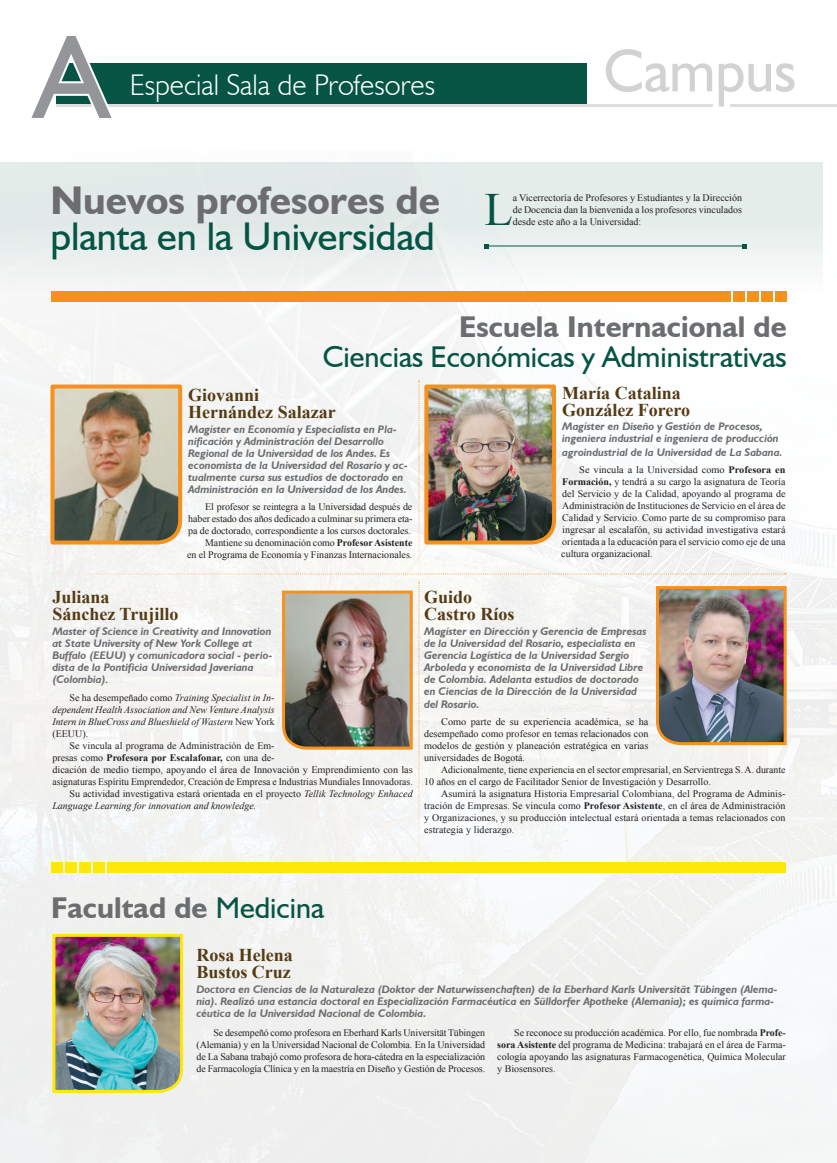
<style>
.page{position:relative;width:837px;height:1163px;background:#fff}
.page>*{position:absolute;margin:0;border:0;box-sizing:border-box;transform-origin:0 0}
.t1{font:120px "Humanist 521 BT";color:#939598}
.t2{font:46.2px "Times New Roman";color:#065544}
.t3{font:40px "Humanist 521 BT";color:#065544}
.t4{font:700 40px "Humanist 521 BT";color:#6c6d70}
.t5{font:700 30px "Humanist 521 BT";color:#6c6d70}
.t6{font:30px "Humanist 521 BT";color:#065544}
.t7{font:300 29.9px "Humanist 521 BT";color:#fff}
.t8{font:700 18px/17px "Times New Roman";color:#543b14}
.t9{font:italic 700 11px/12px "Humanist 521 BT";color:#6c6d70}
.t10{font:10px/12px "Times New Roman";color:#231f20;text-align:justify}
.t11{font:italic 10px/12px "Times New Roman";color:#231f20;text-align:justify}
.t12{font:700 10px "Times New Roman";color:#231f20}
.s1{font-weight:700}
.s2{font-family:"Times New Roman"}
.s3{font-style:normal}
.s4{font-weight:400}
.s5{font-style:italic}
.s6{font-weight:400;color:#065544}
</style>
<div class="page">
<img style="left:0;top:162px;width:836px;height:1000px">
<div style="left:0;top:162px;width:822px;height:138px;background:linear-gradient(to bottom,#dde8e8,#f5f4f1)"></div>
<img style="left:654px;top:584px;width:133px;height:162px">
<img style="left:48px;top:382px;width:136px;height:164px">
<hr style="left:486px;top:245px;width:257px;height:1px;background:#065544">
<svg style="left:741px;top:244px;width:4px;height:4px"></svg>
<svg style="left:484px;top:244px;width:4px;height:4px"></svg>
<div style="left:51px;top:291px;width:679px;height:11px;background:#f6911e"></div>
<div style="left:733px;top:291px;width:11px;height:11px;background:#f6911e"></div>
<div style="left:747px;top:291px;width:11px;height:11px;background:#f6911e"></div>
<div style="left:760px;top:291px;width:11px;height:11px;background:#f6911e"></div>
<div style="left:775px;top:291px;width:11px;height:11px;background:#f6911e"></div>
<svg style="left:52px;top:573px;width:734px;height:1px"></svg>
<img style="left:418px;top:380px;width:140px;height:186px">
<svg style="left:280px;top:581px;width:140px;height:272px"></svg>
<div style="left:107px;top:862px;width:678px;height:10px;background:#ffe709"></div>
<div style="left:93px;top:862px;width:11px;height:10px;background:#ffe709"></div>
<div style="left:79px;top:862px;width:12px;height:10px;background:#ffe709"></div>
<div style="left:66px;top:862px;width:11px;height:10px;background:#ffe709"></div>
<div style="left:51px;top:862px;width:11px;height:10px;background:#ffe709"></div>
<img style="left:51px;top:932px;width:133px;height:162px">
<div style="left:56px;top:63px;width:531px;height:43px;background:#065544"></div>
<hr style="left:730px;top:104px;width:106px;height:2px;background:#dcdddf">
<hr style="left:56px;top:104px;width:656px;height:2px;background:#dcdddf">
<svg style="left:56px;top:63px;width:62px;height:44px"></svg>
<svg style="left:606px;top:49px;width:188px;height:57px"></svg>
<h1 class="t1" style="left:34px;top:3px;width:76px">A</h1>
<h3 class="t7" style="left:130px;top:66px;width:306px">Especial Sala de Profesores</h3>
<h3 class="t4" style="left:50px;top:175px;width:391px">Nuevos profesores de</h3>
<h3 class="t3" style="left:50px;top:212px;width:386px">planta en la Universidad</h3>
<h2 class="t2" style="left:484px;top:178px;width:30px">L</h2>
<p class="t10" style="left:512px;top:191px;width:231px">a Vicerrectoría de Profesores y Estudiantes y la Dirección de Docencia dan la bienvenida a los profesores vinculados desde este año a la Universidad:</p>
<h3 class="t5" style="left:459px;top:308px;width:329px">Escuela Internacional de</h3>
<h3 class="t6" style="left:322px;top:338px;width:465px">Ciencias Económicas y Administrativas</h3>
<h3 class="t8" style="left:188px;top:386px;width:149px">Giovanni<br>Hernández Salazar</h3>
<p class="t9" style="left:188px;top:422px;width:221px">Magíster en Economía y Especialista en Pla&shy;nificación y Administración del Desarrollo Regional de la Universidad de los Andes. Es economista de la Universidad del Rosario y ac&shy;tualmente cursa sus estudios de doctorado en Administración en la Universidad de los Andes.</p>
<p class="t10" style="left:187px;top:500px;width:227px;text-align:right">El profesor se reintegra a la Universidad después de haber estado dos años dedicado a culminar su primera eta&shy;pa de doctorado, correspondiente a los cursos doctorales.<br>Mantiene su denominación como <span class="s1">Profesor Asistente<br></span>en el Programa de Economía y Finanzas Internacionales.</p>
<h3 class="t8" style="left:562px;top:383px;width:129px">María Catalina<br>González Forero</h3>
<p class="t9" style="left:562px;top:420px;width:218px">Magíster en Diseño y Gestión de Procesos, ingeniera industrial e ingeniera de producción</p>
<p class="t9" style="left:562px;top:445px;width:221px">agroindustrial de la Universidad de La Sabana.</p>
<p class="t10" style="left:561px;top:463px;width:226px;text-indent:18px">Se vincula a la Universidad como <span class="s1">Profesora en Formación,</span> y tendrá a su cargo la asignatura de Teoría del Servicio y de la Calidad, apoyando al programa de Administración de Instituciones de Servicio en el área de Calidad y Servicio. Como parte de su compromiso para ingresar al escalafón, su actividad investigativa estará orientada a la educación para el servicio como eje de una cultura organizacional.</p>
<h3 class="t8" style="left:52px;top:588px;width:127px">Juliana<br>Sánchez Trujillo</h3>
<p class="t9" style="left:52px;top:624px;width:221px">Master of Science in Creativity and Innovation at State University of New York College at Buffalo (EEUU) y comunicadora social - perio&shy;dista de la Pontificia Universidad Javeriana (Colombia)<span class="s2">.</span></p>
<p class="t11" style="left:52px;top:691px;width:224px;text-indent:17px"><span class="s3">Se ha desempeñado como</span> Training Specialist in In&shy;dependent Health Association and New Venture Analysis Intern in BlueCross and Blueshield of Wastern <span class="s3">New York (EEUU).</span></p>
<p class="t10" style="left:69px;top:739px;width:207px">Se vincula al programa de Administración de Em-</p>
<p class="t12" style="left:52px;top:750px;width:223px"><span class="s4">presas como</span> Profesora por Escalafonar, <span class="s4">con una de-</span></p>
<p class="t10" style="left:52px;top:763px;width:362px">dicación de medio tiempo, apoyando el área de Innovación y Emprendimiento con las</p>
<p class="t10" style="left:52px;top:775px;width:362px">asignaturas Espíritu Emprendedor, Creación de Empresa e Industrias Mundiales Innovadoras.</p>
<p class="t10" style="left:69px;top:787px;width:344px">Su actividad investigativa estará orientada en el proyecto <span class="s5">Tellik Technology Enhaced</span></p>
<p class="t11" style="left:52px;top:799px;width:205px">Language Learning for innovation and knowledge.</p>
<h3 class="t8" style="left:424px;top:587px;width:92px">Guido<br>Castro Ríos</h3>
<p class="t9" style="left:424px;top:624px;width:224px">Magíster en Dirección y Gerencia de Empresas de la Universidad del Rosario, especialista en Gerencia Logística de la Universidad Sergio Arboleda y economista de la Universidad Libre de Colombia. Adelanta estudios de doctorado en Ciencias de la Dirección de la Universidad</p>
<p class="t9" style="left:424px;top:697px;width:57px">del Rosario.</p>
<p class="t10" style="left:424px;top:715px;width:226px;text-indent:17px">Como parte de su experiencia académica, se ha desempeñado como profesor en temas relacionados con modelos de gestión y planeación estratégica en varias universidades de Bogotá.</p>
<p class="t10" style="left:424px;top:763px;width:363px;text-indent:17px">Adicionalmente, tiene experiencia en el sector empresarial, en Servientrega S. A. durante<br>10 años en el cargo de Facilitador Senior de Investigación y Desarrollo.</p>
<p class="t10" style="left:424px;top:787px;width:363px;text-indent:17px">Asumirá la asignatura Historia Empresarial Colombiana, del Programa de Adminis&shy;tración de Empresas. Se vincula como <span class="s1">Profesor Asistente</span>, en el área de Administración y Organizaciones, y su producción intelectual estará orientada a temas relacionados con estrategia y liderazgo.</p>
<h3 class="t5" style="left:51px;top:889px;width:274px">Facultad de <span class="s6">Medicina</span></h3>
<h3 class="t8" style="left:196px;top:945px;width:98px">Rosa Helena<br>Bustos Cruz</h3>
<p class="t9" style="left:196px;top:982px;width:582px">Doctora en Ciencias de la Naturaleza (Doktor der Naturwissenchaften) de la Eberhard Karls Universität Tübingen (Alema&shy;nia). Realizó una estancia doctoral en Especialización Farmacéutica en Sülldorfer Apotheke (Alemania); es química farma&shy;céutica de la Universidad Nacional de Colombia.</p>
<p class="t10" style="left:196px;top:1026px;width:290px;text-indent:17px">Se desempeñó como profesora en Eberhard Karls Universität Tübingen (Alemania) y en la Universidad Nacional de Colombia. En la Universidad de La Sabana trabajó como profesora de hora-cátedra en la especialización de Farmacología Clínica y en la maestría en Diseño y Gestión de Procesos.</p>
<p class="t10" style="left:497px;top:1026px;width:290px;text-indent:17px">Se reconoce su producción académica. Por ello, fue nombrada <span class="s1">Profe&shy;sora Asistente</span> del programa de Medicina: trabajará en el área de Farma&shy;cología apoyando las asignaturas Farmacogenética, Química Molecular y Biosensores.</p>
</div>
